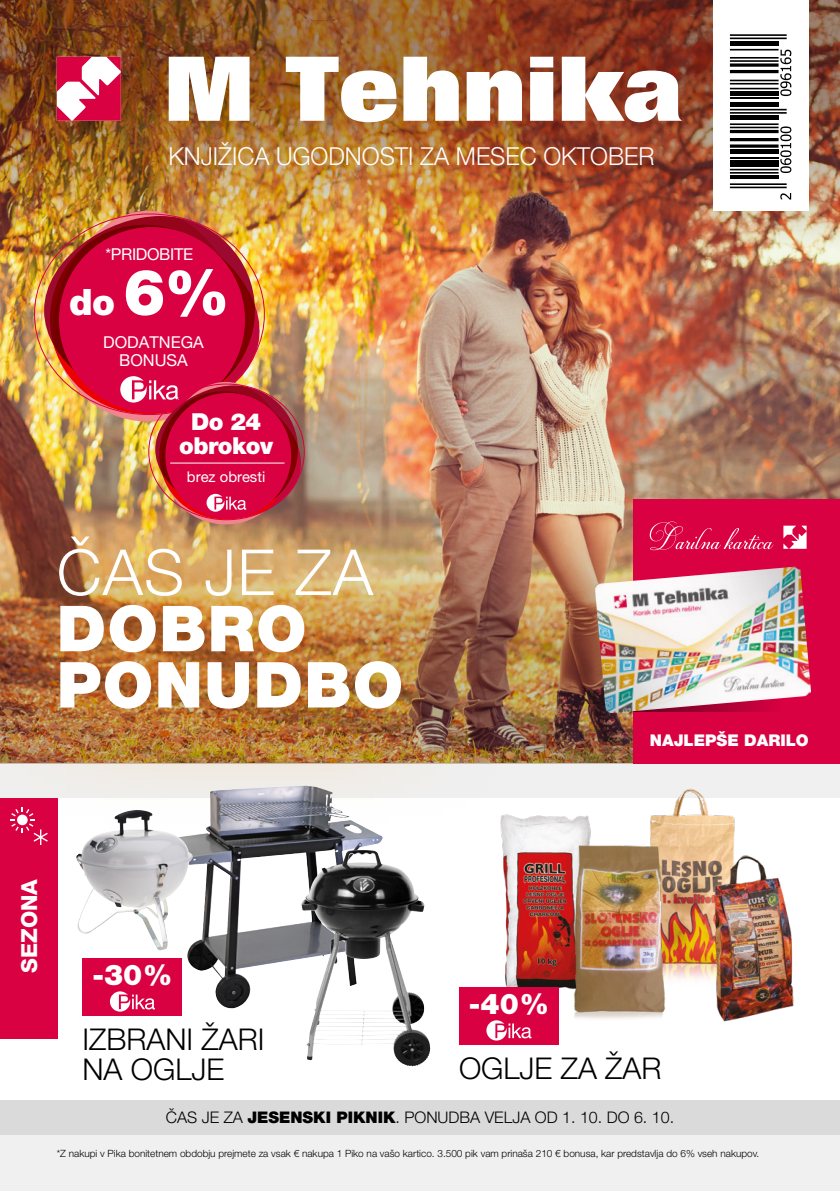
<style>
.page{position:relative;width:840px;height:1191px;background:#fff}
.page>*{position:absolute;margin:0;border:0;box-sizing:border-box;transform-origin:0 0}
.t1{font:900 63.8px "Helvetica Neue LT Pro";color:#fff}
.t2{font:900 63.4px/56.2px "Helvetica Neue LT Pro";letter-spacing:.02em;color:#fff}
.t3{font:300 63.4px "Helvetica Neue LT Pro";letter-spacing:.02em;color:#fff}
.t4{font:900 36.4px "Helvetica Neue LT Pro";color:#fff}
.t5{font:300 30px/30px "Helvetica Neue LT Pro";color:#000}
.t6{font:900 28.6px "Helvetica Neue LT Pro";color:#fff}
.t7{font:300 24.8px "Helvetica Neue LT Pro";color:#fff}
.t8{font:900 23.4px/23.4px "Helvetica Neue LT Pro";letter-spacing:-.02em;color:#fff;text-align:center}
.t9{font:800 22.2px "Helvetica Neue LT Pro";color:#fff}
.t10{font:16.4px "Helvetica Neue LT Pro";color:#fff}
.t11{font:16.4px "Helvetica Neue LT Pro";letter-spacing:-.02em;color:#fff}
.t12{font:900 16.2px "Helvetica Neue LT Pro";color:#fff}
.t13{font:300 16px "Helvetica Neue LT Pro";color:#000}
.t14{font:14.8px "Helvetica Neue LT Pro";color:#fff}
.t15{font:300 10px "Helvetica Neue LT Pro";color:#000}
.s1{font-weight:900}
</style>
<div class="page">
<img style="left:0;top:269px;width:839px;height:244px">
<img style="left:0;top:0;width:839px;height:269px">
<div style="left:0;top:763px;width:839px;height:428px;background:#f0f0f0"></div>
<div style="left:0;top:797px;width:839px;height:337px;background:#fff"></div>
<img style="left:510px;top:513px;width:123px;height:250px">
<img style="left:637px;top:789px;width:106px;height:191px">
<img style="left:500px;top:815px;width:91px;height:195px">
<img style="left:563px;top:833px;width:110px;height:186px">
<img style="left:700px;top:839px;width:94px;height:183px">
<img style="left:163px;top:824px;width:140px;height:142px">
<img style="left:301px;top:850px;width:125px;height:216px">
<div style="left:0;top:1100px;width:839px;height:34px;background:#dadada"></div>
<div style="left:0;top:437px;width:510px;height:387px;background:#f28e00;opacity:.75"></div>
<img style="left:49px;top:224px;width:211px;height:191px">
<div style="left:59px;top:227px;width:186px;height:186px;background:#da0143;border-radius:50%"></div>
<div style="left:633px;top:499px;width:206px;height:264px;background:#da0143"></div>
<svg style="left:783px;top:525px;width:23px;height:24px"></svg>
<svg style="left:649px;top:521px;width:124px;height:29px"></svg>
<img style="left:594px;top:566px;width:216px;height:147px">
<img style="left:120px;top:376px;width:181px;height:144px">
<svg style="left:57px;top:57px;width:64px;height:64px"></svg>
<svg style="left:169px;top:57px;width:80px;height:64px"></svg>
<svg style="left:286px;top:57px;width:110px;height:65px"></svg>
<svg style="left:403px;top:57px;width:55px;height:64px"></svg>
<svg style="left:466px;top:71px;width:55px;height:50px"></svg>
<svg style="left:530px;top:57px;width:23px;height:64px"></svg>
<svg style="left:561px;top:57px;width:120px;height:65px"></svg>
<div style="left:712px;top:0;width:95px;height:211px;background:#fff"></div>
<div style="left:0;top:797px;width:57px;height:241px;background:#da0143"></div>
<svg style="left:10px;top:807px;width:38px;height:38px"></svg>
<hr style="left:729px;top:183px;width:57px;height:2px;background:#000">
<hr style="left:729px;top:187px;width:57px;height:1px;background:#000">
<hr style="left:729px;top:175px;width:49px;height:3px;background:#000">
<hr style="left:729px;top:169px;width:49px;height:1px;background:#000">
<hr style="left:729px;top:172px;width:49px;height:2px;background:#000">
<div style="left:729px;top:161px;width:49px;height:6px;background:#000"></div>
<hr style="left:729px;top:157px;width:49px;height:2px;background:#000">
<div style="left:729px;top:149px;width:49px;height:5px;background:#000"></div>
<hr style="left:729px;top:130px;width:49px;height:3px;background:#000">
<hr style="left:729px;top:138px;width:49px;height:3px;background:#000">
<svg style="left:729px;top:144px;width:49px;height:4px"></svg>
<hr style="left:729px;top:123px;width:49px;height:2px;background:#000">
<hr style="left:729px;top:127px;width:49px;height:1px;background:#000">
<div style="left:729px;top:115px;width:49px;height:5px;background:#000"></div>
<hr style="left:729px;top:109px;width:57px;height:1px;background:#000">
<hr style="left:729px;top:112px;width:57px;height:2px;background:#000">
<div style="left:729px;top:102px;width:49px;height:5px;background:#000"></div>
<hr style="left:729px;top:97px;width:49px;height:2px;background:#000">
<div style="left:729px;top:91px;width:49px;height:5px;background:#000"></div>
<hr style="left:729px;top:80px;width:49px;height:1px;background:#000">
<hr style="left:729px;top:83px;width:49px;height:2px;background:#000">
<hr style="left:729px;top:88px;width:49px;height:1px;background:#000">
<svg style="left:729px;top:63px;width:49px;height:4px"></svg>
<hr style="left:729px;top:70px;width:49px;height:3px;background:#000">
<hr style="left:729px;top:49px;width:49px;height:1px;background:#000">
<hr style="left:729px;top:57px;width:49px;height:2px;background:#000">
<hr style="left:729px;top:60px;width:49px;height:2px;background:#000">
<div style="left:729px;top:41px;width:49px;height:5px;background:#000"></div>
<hr style="left:729px;top:34px;width:57px;height:2px;background:#000">
<hr style="left:729px;top:38px;width:57px;height:1px;background:#000">
<svg style="left:780px;top:193px;width:10px;height:6px"></svg>
<svg style="left:780px;top:126px;width:11px;height:47px"></svg>
<svg style="left:780px;top:50px;width:11px;height:46px"></svg>
<div style="left:82px;top:958px;width:100px;height:58px;background:#da0143"></div>
<svg style="left:110px;top:991px;width:45px;height:20px"></svg>
<div style="left:458px;top:987px;width:100px;height:57px;background:#da0143"></div>
<svg style="left:486px;top:1020px;width:45px;height:20px"></svg>
<img style="left:76px;top:810px;width:64px;height:123px">
<h3 class="t7" style="left:168px;top:141px;width:487px">KNJIŽICA UGODNOSTI ZA MESEC OKTOBER</h3>
<h3 class="t11" style="left:105px;top:244px;width:89px">*PRIDOBITE</h3>
<h3 class="t4" style="left:69px;top:280px;width:47px">do</h3>
<h3 class="t10" style="left:103px;top:332px;width:102px">DODATNEGA</h3>
<h1 class="t1" style="left:123px;top:254px;width:108px">6%</h1>
<h3 class="t10" style="left:119px;top:350px;width:70px">BONUSA</h3>
<h3 class="t8" style="left:179px;top:410px;width:95px">Do 24 obrokov</h3>
<h3 class="t14" style="left:187px;top:467px;width:80px">brez obresti</h3>
<h2 class="t3" style="left:57px;top:533px;width:317px">ČAS JE ZA</h2>
<h2 class="t2" style="left:57px;top:600px;width:348px">DOBRO<br>PONUDBO</h2>
<h3 class="t12" style="left:649px;top:730px;width:160px">NAJLEPŠE DARILO</h3>
<h3 class="t9" style="left:16px;top:972px;width:96px;rotate:-90deg">SEZONA</h3>
<h3 class="t6" style="left:92px;top:957px;width:81px">-30%</h3>
<h3 class="t5" style="left:82px;top:1023px;width:183px">IZBRANI ŽARI<br>NA OGLJE</h3>
<h3 class="t6" style="left:468px;top:986px;width:81px">-40%</h3>
<h3 class="t5" style="left:458px;top:1052px;width:204px">OGLJE ZA ŽAR</h3>
<h3 class="t13" style="left:166px;top:1107px;width:509px">ČAS JE ZA <span class="s1">JESENSKI PIKNIK</span>. PONUDBA VELJA OD 1. 10. DO 6. 10.</h3>
<p class="t15" style="left:57px;top:1147px;width:703px">*Z nakupi v Pika bonitetnem obdobju prejmete za vsak € nakupa 1 Piko na vašo kartico. 3.500 pik vam prinaša 210 € bonusa, kar predstavlja do 6% vseh nakupov.</p>
</div>
